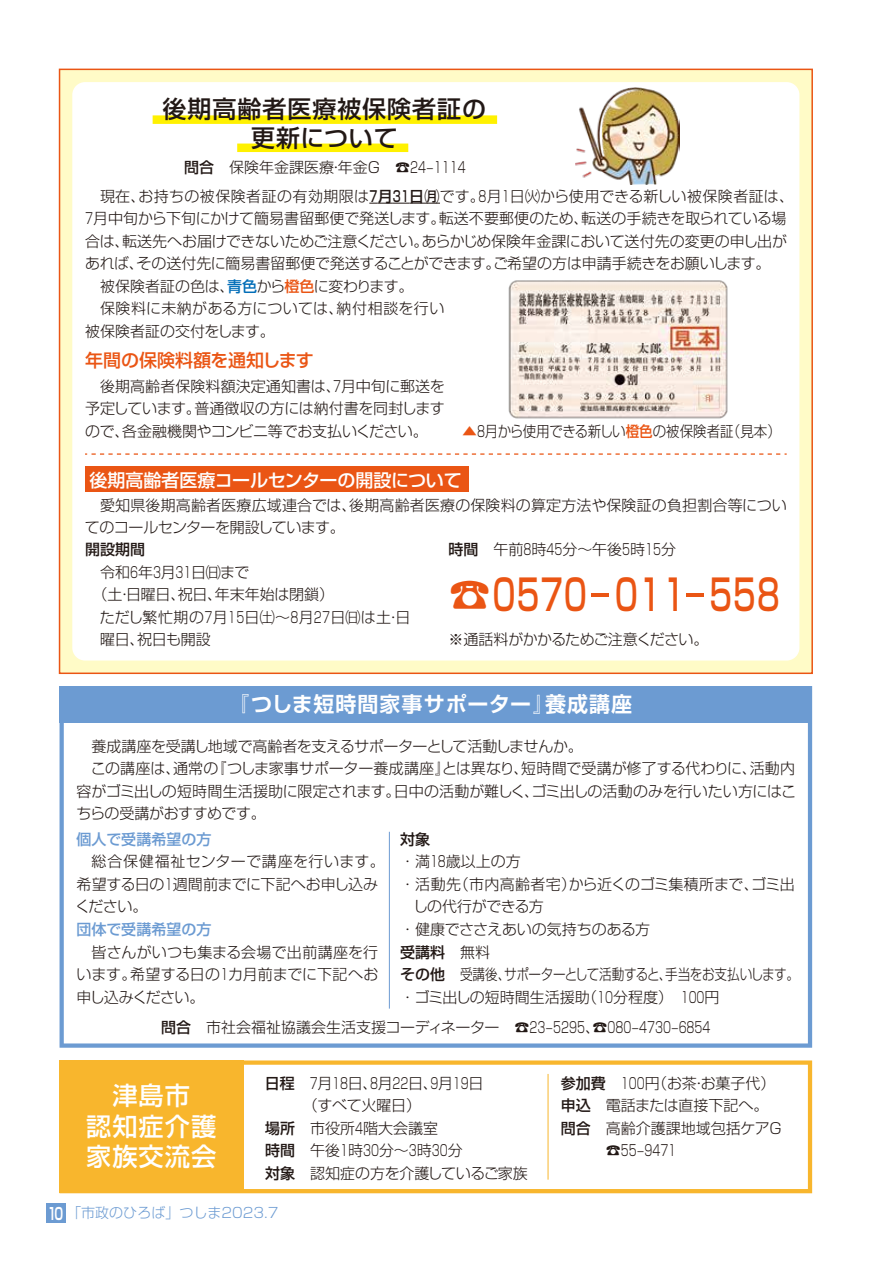
<style>
.page{position:relative;width:893px;height:1263px;background:#fff}
.page>*{position:absolute;margin:0;border:0;box-sizing:border-box;transform-origin:0 0}
.t1{font:500 42.6px "Shin Go Pr 6";letter-spacing:.04em;color:#ea5514}
.t2{font:500 25.2px/30.6px "Shin Go Pr 6";letter-spacing:.04em;color:#fff;text-align:center}
.t3{font:500 24px/29.1px "Shin Go Pr 6";letter-spacing:.04em;color:#221815;text-align:center}
.t4{font:700 21px "Shin Go Pr 6 De";letter-spacing:.05em;color:#fff}
.t5{font:500 18px "Shin Go Pr 6";color:#fff}
.t6{font:500 18px "Shin Go Pr 6";color:#ea5514}
.t7{font:300 15px/22.5px "Shin Go Pr 6";color:#221815}
.t8{font:300 15px "Shin Go Pr 6";letter-spacing:-.02em;color:#221815}
.t9{font:300 15px "Shin Go Pr 6";color:#221815;scale:.7 1}
.t10{font:300 15px "Shin Go Pr 6";letter-spacing:-.03em;color:#221815}
.t11{font:300 15px "Shin Go Pr 6";letter-spacing:-.03em;color:#221815;scale:.84 1}
.t12{font:300 15px "Shin Go Pr 6";letter-spacing:-.035em;color:#221815}
.t13{font:300 15px "Shin Go Pr 6";letter-spacing:-.02em;color:#221815;scale:.7 1}
.t14{font:300 15px "Shin Go Pr 6";letter-spacing:.025em;color:#221815}
.t15{font:300 15px "Shin Go Pr 6";letter-spacing:.02em;color:#221815}
.t16{font:500 15px "Shin Go Pr 6";color:#6c9bd2}
.t17{font:300 15px "Shin Go Pr 6";letter-spacing:-.025em;color:#221815}
.t18{font:500 15px "Shin Go Pr 6";color:#221815}
.t19{font:300 15px "Shin Go Pr 6";letter-spacing:-.04em;color:#221815}
.t20{font:300 14.1px "Shin Go Pr 6";color:#6c9bd2}
.s1{font-weight:500}
.s2{font-size:11.25px}
.s3{font-weight:500;color:#036eb8}
.s4{font-weight:500;color:#ea5514}
.s5{color:#ea5514}
.s6{font-size:31.95px}
.s7{font-weight:300}
.s8{font-family:"Shin Go Pr 6 De";font-weight:700;font-size:16.5px;color:#fff}
</style>
<div class="page">
<div style="left:59px;top:69px;width:754px;height:605px;background:#fffbc7;border:2px solid #ea5514"></div>
<div style="left:72px;top:82px;width:727px;height:578px;background:#fff;border-radius:13px"></div>
<svg style="left:85px;top:453px;width:702px;height:2px"></svg>
<svg style="left:60px;top:723px;width:752px;height:325px"></svg>
<svg style="left:244px;top:1060px;width:568px;height:133px"></svg>
<div style="left:60px;top:686px;width:752px;height:37px;background:#6c9bd2"></div>
<div style="left:60px;top:1060px;width:184px;height:133px;background:#f8b62d"></div>
<img style="left:508px;top:280px;width:220px;height:139px">
<img style="left:575px;top:87px;width:104px;height:97px">
<div style="left:153px;top:115px;width:344px;height:9px;background:#fff100"></div>
<div style="left:237px;top:144px;width:171px;height:8px;background:#fff100"></div>
<div style="left:85px;top:467px;width:383px;height:25px;background:#ea5514"></div>
<svg style="left:369px;top:203px;width:40px;height:1px"></svg>
<hr style="left:409px;top:203px;width:31px;height:1px;background:#221815">
<hr style="left:389px;top:832px;width:1px;height:176px;background:#6c9bd2">
<hr style="left:548px;top:1074px;width:1px;height:106px;background:#f8b62d">
<div style="left:47px;top:1203px;width:19px;height:19px;background:#6c9bd2"></div>
<h3 class="t3" style="left:163px;top:93px;width:325px">後期高齢者医療被保険者証の更新について</h3>
<p class="t7" style="left:100px;top:152px;width:696px;line-height:28.3px;text-indent:84px"><span class="s1">問合　</span>保険年金課医療・年金G　☎24<span class="s2">-</span>1114<br>現在、お持ちの被保険者証の有効期限は<span class="s1">7月31日㈪</span>です。8月1日㈫から使用できる新しい被保険者証は、</p>
<p class="t9" style="left:85px;top:206px;width:1004px">7月中旬から下旬にかけて簡易書留郵便で発送します。転送不要郵便のため、転送の手続きを取られている場</p>
<p class="t7" style="left:85px;top:228px;width:703px">合は、転送先へお届けできないためご注意ください。あらかじめ保険年金課において送付先の変更の申し出が</p>
<p class="t8" style="left:85px;top:251px;width:687px">あれば、その送付先に簡易書留郵便で発送することができます。ご希望の方は申請手続きをお願いします。</p>
<p class="t8" style="left:100px;top:274px;width:315px">被保険者証の色は、<span class="s3">青色</span>から<span class="s4">橙色</span>に変わります。</p>
<p class="t15" style="left:100px;top:296px;width:346px">保険料に未納がある方については、納付相談を行い</p>
<p class="t7" style="left:85px;top:318px;width:191px">被保険者証の交付をします。</p>
<p class="t6" style="left:85px;top:346px;width:230px">年間の保険料額を通知します</p>
<p class="t7" style="left:85px;top:374px;width:361px;text-align:justify;text-indent:15px">後期高齢者保険料額決定通知書は、7月中旬に郵送を予定しています。普通徴収の方には納付書を同封しますので、各金融機関やコンビニ等でお支払いください。</p>
<p class="t5" style="left:90px;top:465px;width:374px">後期高齢者医療コールセンターの開設について</p>
<p class="t7" style="left:85px;top:493px;width:703px;text-indent:15px">愛知県後期高齢者医療広域連合では、後期高齢者医療の保険料の算定方法や保険証の負担割合等についてのコールセンターを開設しています。</p>
<p class="t13" style="left:462px;top:419px;width:457px"><span class="s5">▲</span>8月から使用できる新しい<span class="s4">橙色</span>の被保険者証（見本）</p>
<p class="t18" style="left:85px;top:537px;width:61px">開設期間</p>
<p class="t7" style="left:100px;top:559px;width:151px">令和6年3月31日㈰まで</p>
<p class="t8" style="left:93px;top:582px;width:243px">（土・日曜日、祝日、年末年始は閉鎖）</p>
<p class="t14" style="left:100px;top:605px;width:312px">ただし繁忙期の7月15日㈯～8月27日㈰は土・日</p>
<p class="t7" style="left:100px;top:627px;width:112px">曜日、祝日も開設</p>
<p class="t7" style="left:449px;top:537px;width:229px"><span class="s1">時間</span>　午前8時45分～午後5時15分</p>
<h1 class="t1" style="left:449px;top:560px;width:333px">☎0570<span class="s6">‐</span>01<span class="s6">‐</span>1 558</h1>
<p class="t12" style="left:449px;top:627px;width:261px">※通話料がかかるためご注意ください。</p>
<h3 class="t4" style="left:228px;top:687px;width:405px">『つしま短時間家事サポーター』養成講座</h3>
<p class="t10" style="left:92px;top:734px;width:493px">養成講座を受講し地域で高齢者を支えるサポーターとして活動しませんか。</p>
<p class="t7" style="left:91px;top:756px;width:706px">この講座は、通常の『つしま家事サポーター養成講座』とは異なり、短時間で受講が修了する代わりに、活動内</p>
<p class="t7" style="left:77px;top:778px;width:721px">容がゴミ出しの短時間生活援助に限定されます。日中の活動が難しく、ゴミ出しの活動のみを行いたい方にはこ</p>
<p class="t12" style="left:76px;top:801px;width:191px">ちらの受講がおすすめです。</p>
<p class="t16" style="left:77px;top:827px;width:136px">個人で受講希望の方</p>
<p class="t7" style="left:75px;top:849px;width:311px;text-indent:16px">総合保健福祉センターで講座を行います。希望する日の1週間前までに下記へお申し込みください。</p>
<p class="t16" style="left:77px;top:917px;width:136px">団体で受講希望の方</p>
<p class="t7" style="left:77px;top:939px;width:303px;text-align:justify;text-indent:15px">皆さんがいつも集まる会場で出前講座を行います。希望する日の1カ月前までに下記へお申し込みください。</p>
<p class="t18" style="left:400px;top:827px;width:31px">対象</p>
<p class="t7" style="left:400px;top:849px;width:122px">・満18歳以上の方</p>
<p class="t7" style="left:400px;top:872px;width:396px">・活動先（市内高齢者宅）から近くのゴミ集積所まで、ゴミ出</p>
<p class="t19" style="left:413px;top:894px;width:132px">しの代行ができる方</p>
<p class="t7" style="left:400px;top:917px;width:252px">・健康でささえあいの気持ちのある方</p>
<p class="t18" style="left:400px;top:939px;width:91px">受講料　<span class="s7">無料</span></p>
<p class="t11" style="left:400px;top:962px;width:477px"><span class="s1">その他　</span>受講後、サポーターとして活動すると、手当をお支払いします。</p>
<p class="t7" style="left:400px;top:984px;width:321px">・ゴミ出しの短時間生活援助（10分程度）　100円</p>
<p class="t7" style="left:161px;top:1015px;width:551px"><span class="s1">問合　</span>市社会福祉協議会生活支援コーディネーター　☎23<span class="s2">-</span>5295、☎080<span class="s2">-</span>4730<span class="s2">-</span>6854</p>
<h2 class="t2" style="left:86px;top:1079px;width:132px">津島市<br>認知症介護家族交流会</h2>
<p class="t9" style="left:265px;top:1071px;width:314px"><span class="s1">日程　</span>7月18日、8月22日、9月19日</p>
<p class="t7" style="left:303px;top:1093px;width:120px">（すべて火曜日）</p>
<p class="t7" style="left:265px;top:1115px;width:174px"><span class="s1">場所　</span>市役所4階大会議室</p>
<p class="t7" style="left:265px;top:1138px;width:199px"><span class="s1">時間　</span>午後1時30分～3時30分</p>
<p class="t17" style="left:265px;top:1161px;width:264px"><span class="s1">対象　</span>認知症の方を介護しているご家族</p>
<p class="t20" style="left:48px;top:1201px;width:232px"><span class="s8">10</span> 「市政のひろば」つしま2023.7</p>
<p class="t9" style="left:561px;top:1071px;width:308px"><span class="s1">参加費　</span>100円（お茶・お菓子代）</p>
<p class="t7" style="left:561px;top:1093px;width:209px"><span class="s1">申込　</span>電話または直接下記へ。</p>
<p class="t7" style="left:561px;top:1115px;width:222px"><span class="s1">問合　</span>高齢介護課地域包括ケアG</p>
<p class="t7" style="left:606px;top:1138px;width:72px">☎55<span class="s2">-</span>9471</p>
</div>
